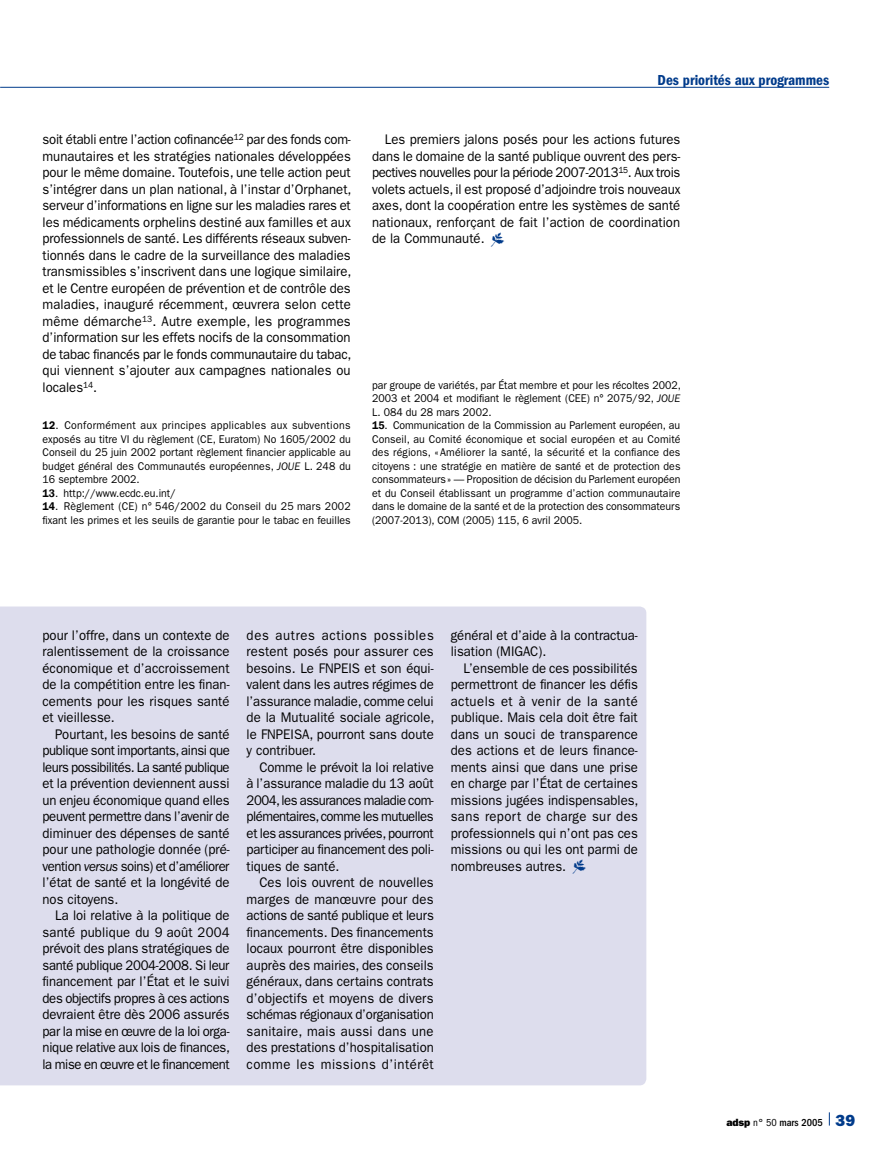
<style>
.page{position:relative;width:893px;height:1149px;background:#fff}
.page>*{position:absolute;margin:0;border:0;box-sizing:border-box;transform-origin:0 0}
.t1{font:15px "ITC Franklin Gothic Std Dm Cd";color:#013b8b}
.t2{font:13.95px/16.5px "ITC Franklin Gothic Std";color:#000;text-align:justify;scale:.94 1}
.t3{font:11.25px/13.5px "ITC Franklin Gothic Std";color:#000;text-align:justify;scale:.94 1}
.t4{font:500 condensed 10.5px "ITC Franklin Gothic Std";color:#000}
.s1{font-family:"Ph Fpictos";font-weight:600;font-size:15px;color:#013b8b}
.s2{font-family:"Franklin Gothic";font-weight:600}
.s3{font-style:italic}
.s4{font-family:"ITC Franklin Gothic Std Hvy";font-weight:400;font-stretch:normal}
.s5{font-weight:400}
.s6{font-family:"ITC Franklin Gothic Std Hvy";font-weight:400;font-stretch:normal;font-size:16.2px;color:#013b8b}
</style>
<div class="page">
<hr style="left:0;top:87px;width:829px;height:1px;background:#013b8b">
<svg style="left:829px;top:1112px;width:1px;height:13px"></svg>
<div style="left:0;top:606px;width:646px;height:478px;background:#dddded"></div>
<p class="t1" style="left:658px;top:71px;width:173px">Des priorités aux programmes</p>
<p class="t2" style="left:43px;top:131px;width:330px">soit établi entre l’action cofinancée<sup>12</sup> par des fonds com&shy;munautaires et les stratégies nationales développées pour le même domaine. Toutefois, une telle action peut s’intégrer dans un plan national, à l’instar d’Orphanet, serveur d’informations en ligne sur les maladies rares et les médicaments orphelins destiné aux familles et aux professionnels de santé. Les différents réseaux subven&shy;tionnés dans le cadre de la surveillance des maladies transmissibles s’inscrivent dans une logique similaire, et le Centre européen de prévention et de contrôle des maladies, inauguré récemment, œuvrera selon cette même démarche<sup>13</sup>. Autre exemple, les programmes d’information sur les effets nocifs de la consommation de tabac financés par le fonds communautaire du tabac, qui viennent s’ajouter aux campagnes nationales ou locales<sup>14</sup>.</p>
<p class="t2" style="left:372px;top:131px;width:330px;text-indent:13px">Les premiers jalons posés pour les actions futures dans le domaine de la santé publique ouvrent des pers&shy;pectives nouvelles pour la période 2007-2013<sup>15</sup>. Aux trois volets actuels, il est proposé d’adjoindre trois nouveaux axes, dont la coopération entre les systèmes de santé nationaux, renforçant de fait l’action de coordination de la Communauté. <span class="s1">M</span></p>
<p class="t3" style="left:43px;top:419px;width:329px"><span class="s2">12</span>. Conformément aux principes applicables aux subventions exposés au titre VI du règlement (CE, Euratom) No 1605/2002 du Conseil du 25 juin 2002 portant règlement financier applicable au budget général des Communautés européennes, <span class="s3">JOUE</span> L. 248 du 16 septembre 2002.</p>
<p class="t3" style="left:43px;top:486px;width:143px"><span class="s2">13</span>. http://www.ecdc.eu.int/</p>
<p class="t3" style="left:43px;top:500px;width:329px"><span class="s2">14</span>. Règlement (CE) n° 546/2002 du Conseil du 25 mars 2002 fixant les primes et les seuils de garantie pour le tabac en feuilles</p>
<p class="t3" style="left:372px;top:378px;width:330px">par groupe de variétés, par État membre et pour les récoltes 2002, 2003 et 2004 et modifiant le règlement (CEE) n° 2075/92, <span class="s3">JOUE </span>L. 084 du 28 mars 2002.</p>
<p class="t3" style="left:372px;top:419px;width:330px"><span class="s2">15</span>. Communication de la Commission au Parlement européen, au Conseil, au Comité économique et social européen et au Comité des régions, «Améliorer la santé, la sécurité et la confiance des citoyens : une stratégie en matière de santé et de protection des consommateurs» — Proposition de décision du Parlement européen et du Conseil établissant un programme d’action communautaire dans le domaine de la santé et de la protection des consommateurs (2007-2013), COM (2005) 115, 6 avril 2005.</p>
<p class="t2" style="left:43px;top:626px;width:201px">pour l’offre, dans un contexte de ralentissement de la croissance économique et d’accroissement de la compétition entre les finan&shy;cements pour les risques santé et vieillesse.</p>
<p class="t2" style="left:43px;top:725px;width:201px;text-indent:13px">Pourtant, les besoins de santé publique sont importants, ainsi que leurs possibilités. La santé publique et la prévention deviennent aussi un enjeu économique quand elles peuvent permettre dans l’avenir de diminuer des dépenses de santé pour une pathologie donnée (pré&shy;vention <span class="s3">versus</span> soins) et d’améliorer l’état de santé et la longévité de nos citoyens.</p>
<p class="t2" style="left:43px;top:907px;width:201px;text-indent:13px">La loi relative à la politique de santé publique du 9 août 2004 prévoit des plans stratégiques de santé publique 2004-2008. Si leur financement par l’État et le suivi des objectifs propres à ces actions devraient être dès 2006 assurés par la mise en œuvre de la loi orga&shy;nique relative aux lois de finances, la mise en œuvre et le financement</p>
<p class="t2" style="left:247px;top:626px;width:201px">des autres actions possibles restent posés pour assurer ces besoins. Le FNPEIS et son équi&shy;valent dans les autres régimes de l’assurance maladie, comme celui de la Mutualité sociale agricole, le FNPEISA, pourront sans doute y contribuer.</p>
<p class="t2" style="left:247px;top:758px;width:201px;text-indent:13px">Comme le prévoit la loi relative à l’assurance maladie du 13 août 2004, les assurances maladie com&shy;plémentaires, comme les mutuelles et les assurances privées, pourront participer au financement des poli&shy;tiques de santé.</p>
<p class="t2" style="left:247px;top:874px;width:201px;text-indent:13px">Ces lois ouvrent de nouvelles marges de manœuvre pour des actions de santé publique et leurs financements. Des financements locaux pourront être disponibles auprès des mairies, des conseils généraux, dans certains contrats d’objectifs et moyens de divers schémas régionaux d’organisation sanitaire, mais aussi dans une des prestations d’hospitalisation comme les missions d’intérêt</p>
<p class="t2" style="left:451px;top:626px;width:201px">général et d’aide à la contractua&shy;lisation (MIGAC).</p>
<p class="t2" style="left:451px;top:659px;width:201px;text-indent:13px">L’ensemble de ces possibilités permettront de financer les défis actuels et à venir de la santé publique. Mais cela doit être fait dans un souci de transparence des actions et de leurs finance&shy;ments ainsi que dans une prise en charge par l’État de certaines missions jugées indispensables, sans report de charge sur des professionnels qui n’ont pas ces missions ou qui les ont parmi de nombreuses autres. <span class="s1">M</span></p>
<p class="t4" style="left:727px;top:1115px;width:130px"><span class="s4">adsp</span> <span class="s5">n° 50</span> mars 2005 <span class="s6">39</span></p>
</div>
